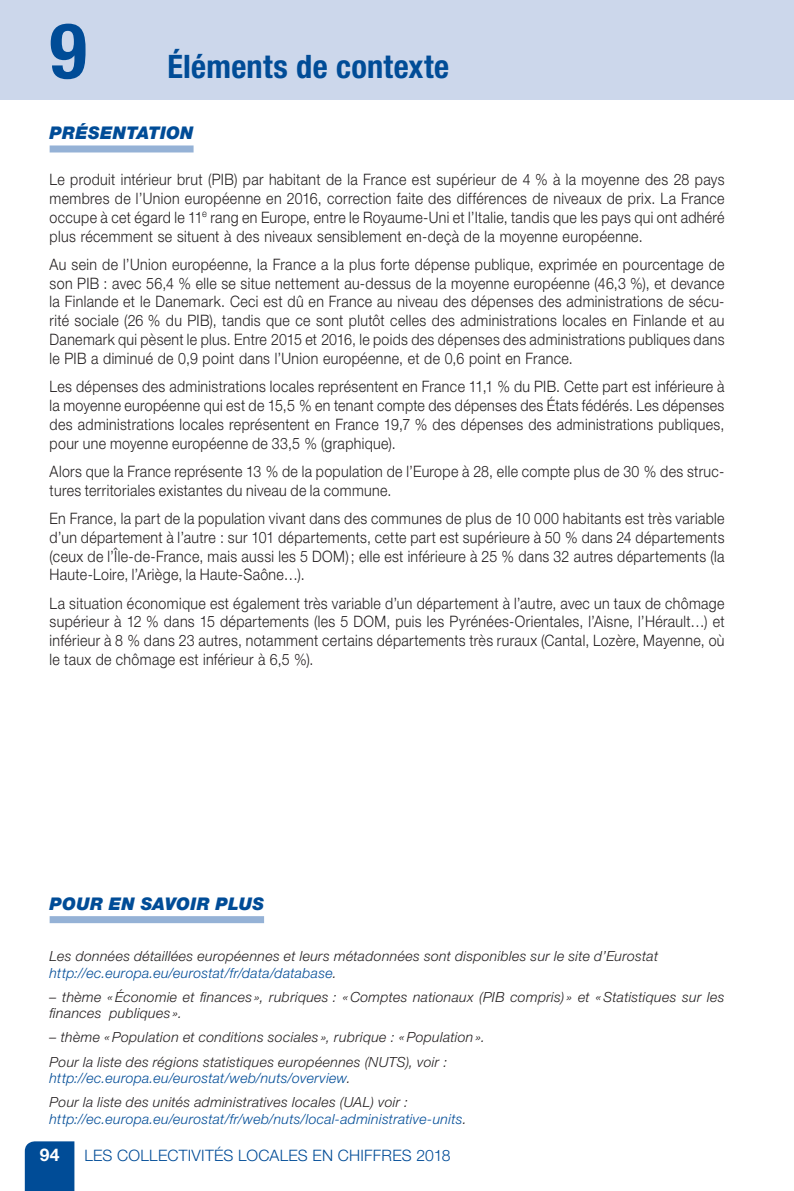
<style>
.page{position:relative;width:794px;height:1191px;background:#fff}
.page>*{position:absolute;margin:0;border:0;box-sizing:border-box;transform-origin:0 0}
.t1{font:700 condensed 77px "Helvetica Neue LT Std";color:#004c97}
.t2{font:700 condensed 32.38px "Helvetica Neue LT Std";letter-spacing:.01em;color:#004c97}
.t3{font:italic 900 17.5px "Helvetica Neue LT Std";letter-spacing:.015em;color:#004c97}
.t4{font:700 17.5px "Helvetica Neue LT Std";color:#fff}
.t5{font:300 15.75px/18.7px "Helvetica Neue LT Std";letter-spacing:.025em;color:#231f20;text-align:justify;scale:.9 1}
.t6{font:300 15.75px "Helvetica Neue LT Std";letter-spacing:.015em;color:#004c97}
.t7{font:italic 300 14px/16.6px "Helvetica Neue LT Std";letter-spacing:.025em;color:#231f20}
.t8{font:italic 300 14px "Helvetica Neue LT Std";letter-spacing:.025em;color:#004c97}
.s1{color:#004c97}
.s2{color:#231f20}
</style>
<div class="page">
<div style="left:0;top:0;width:794px;height:99px;background:#ccd7eb"></div>
<div style="left:25px;top:1141px;width:49px;height:50px;background:#004c97"></div>
<div style="left:50px;top:145px;width:144px;height:7px;background:#95b2d6"></div>
<div style="left:50px;top:916px;width:214px;height:7px;background:#95b2d6"></div>
<h1 class="t1" style="left:50px;top:4px;width:38px">9</h1>
<h2 class="t2" style="left:167px;top:47px;width:283px">Éléments de contexte</h2>
<p class="t3" style="left:50px;top:122px;width:145px">PRÉSENTATION</p>
<p class="t5" style="left:50px;top:170px;width:751px">Le produit intérieur brut (PIB) par habitant de la France est supérieur de 4 % à la moyenne des 28 pays membres de l’Union européenne en 2016, correction faite des différences de niveaux de prix. La France occupe à cet égard le 11<sup>e</sup> rang en Europe, entre le Royaume-Uni et l’Italie, tandis que les pays qui ont adhéré plus récemment se situent à des niveaux sensiblement en-deçà de la moyenne européenne.</p>
<p class="t5" style="left:50px;top:254px;width:751px">Au sein de l’Union européenne, la France a la plus forte dépense publique, exprimée en pourcentage de son PIB : avec 56,4 % elle se situe nettement au-dessus de la moyenne européenne (46,3 %), et devance la Finlande et le Danemark. Ceci est dû en France au niveau des dépenses des administrations de sécu&shy;rité sociale (26 % du PIB), tandis que ce sont plutôt celles des administrations locales en Finlande et au Danemark qui pèsent le plus. Entre 2015 et 2016, le poids des dépenses des administrations publiques dans le PIB a diminué de 0,9 point dans l’Union européenne, et de 0,6 point en France.</p>
<p class="t5" style="left:50px;top:377px;width:751px">Les dépenses des administrations locales représentent en France 11,1 % du PIB. Cette part est inférieure à la moyenne européenne qui est de 15,5 % en tenant compte des dépenses des États fédérés. Les dépenses des administrations locales représentent en France 19,7 % des dépenses des administrations publiques, pour une moyenne européenne de 33,5 % (graphique).</p>
<p class="t5" style="left:50px;top:461px;width:751px">Alors que la France représente 13 % de la population de l’Europe à 28, elle compte plus de 30 % des struc&shy;tures territoriales existantes du niveau de la commune.</p>
<p class="t5" style="left:50px;top:508px;width:751px">En France, la part de la population vivant dans des communes de plus de 10 000 habitants est très variable d’un département à l’autre : sur 101 départements, cette part est supérieure à 50 % dans 24 départements (ceux de l’Île-de-France, mais aussi les 5 DOM) ; elle est inférieure à 25 % dans 32 autres départements (la Haute-Loire, l’Ariège, la Haute-Saône…).</p>
<p class="t5" style="left:50px;top:593px;width:751px">La situation économique est également très variable d’un département à l’autre, avec un taux de chômage supérieur à 12 % dans 15 départements (les 5 DOM, puis les Pyrénées-Orientales, l’Aisne, l’Hérault…) et inférieur à 8 % dans 23 autres, notamment certains départements très ruraux (Cantal, Lozère, Mayenne, où le taux de chômage est inférieur à 6,5 %).</p>
<p class="t3" style="left:50px;top:892px;width:216px">POUR EN SAVOIR PLUS</p>
<p class="t7" style="left:50px;top:947px;width:610px">Les données détaillées européennes et leurs métadonnées sont disponibles sur le site d’Eurostat <span class="s1">http://ec.europa.eu/eurostat/fr/data/database</span>.</p>
<p class="t7" style="left:50px;top:988px;width:676px">– thème « Économie et finances », rubriques : « Comptes nationaux (PIB compris) » et «Statistiques sur les finances publiques ».</p>
<p class="t7" style="left:50px;top:1025px;width:437px;line-height:24.2px">– thème «Population et conditions sociales », rubrique : «Population ».<br>Pour la liste des régions statistiques européennes (NUTS), voir :</p>
<p class="t7" style="left:50px;top:1066px;width:360px;line-height:24.2px"><span class="s1">http://ec.europa.eu/eurostat/web/nuts/overview</span>.<br>Pour la liste des unités administratives locales (UAL) voir :</p>
<p class="t8" style="left:50px;top:1110px;width:418px">http://ec.europa.eu/eurostat/fr/web/nuts/local-administrative-units<span class="s2">.</span></p>
<p class="t4" style="left:40px;top:1144px;width:21px">94</p>
<p class="t6" style="left:84px;top:1146px;width:368px">LES COLLECTIVITÉS LOCALES EN CHIFFRES 2018</p>
</div>
